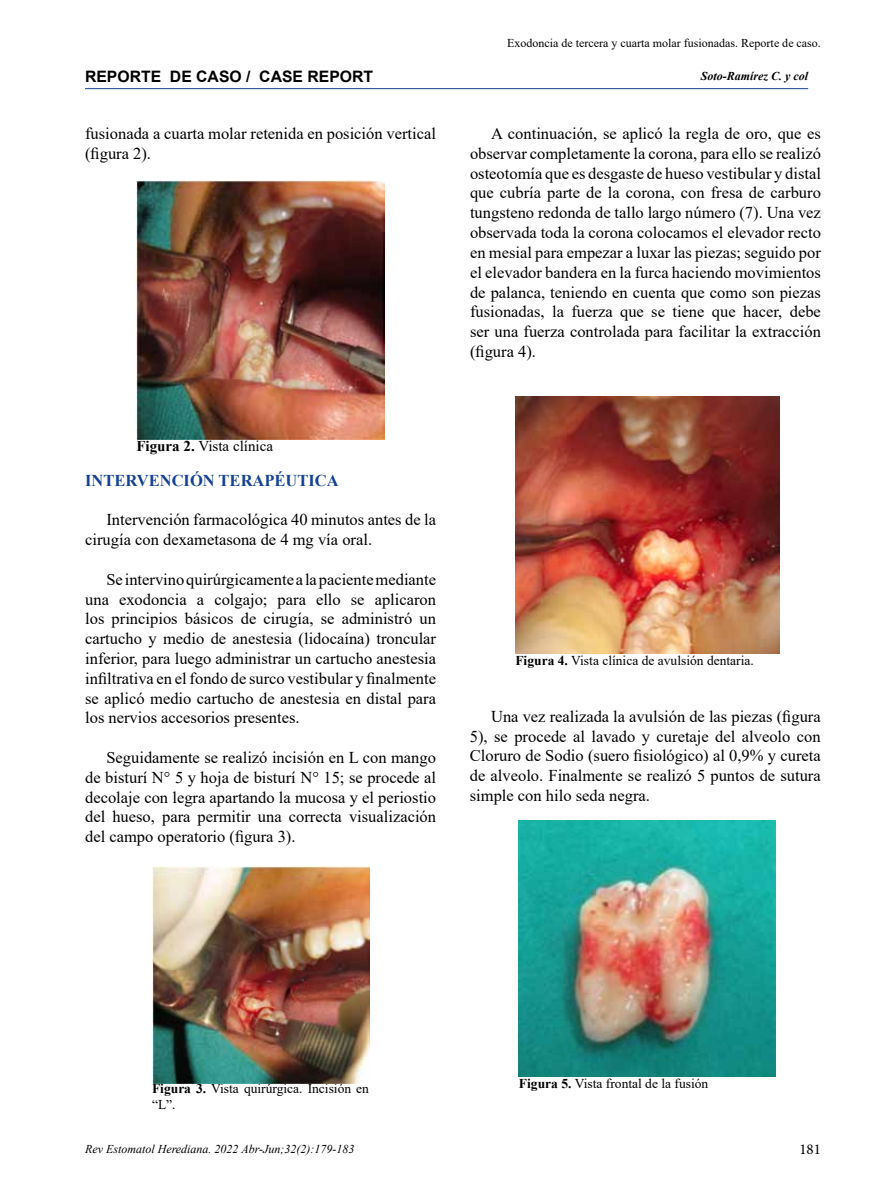
<style>
.page{position:relative;width:872px;height:1191px;background:#fff}
.page>*{position:absolute;margin:0;border:0;box-sizing:border-box;transform-origin:0 0}
.t1{font:16.5px/19.8px "Times New Roman";color:#000;text-align:justify}
.t2{font:700 16.5px "Times New Roman";color:#164194}
.t3{font:700 15.75px "Arial";color:#000}
.t4{font:15px "Times New Roman";color:#000}
.t5{font:15px "Minion Pro";color:#000}
.t6{font:13.5px/16.2px "Times New Roman";color:#000}
.t7{font:12px "Times New Roman";color:#000}
.t8{font:italic 12px "Times New Roman";color:#000}
.t9{font:italic 700 12px "Times New Roman";color:#000}
.s1{font-weight:700}
</style>
<div class="page">
<hr style="left:85px;top:88px;width:723px;height:1px;background:#164194">
<img style="left:136px;top:181px;width:248px;height:258px">
<img style="left:152px;top:866px;width:217px;height:217px">
<img style="left:515px;top:396px;width:264px;height:257px">
<img style="left:519px;top:820px;width:256px;height:257px">
<p class="t7" style="left:507px;top:34px;width:315px">Exodoncia de tercera y cuarta molar fusionadas. Reporte de caso.</p>
<p class="t3" style="left:85px;top:66px;width:289px">REPORTE DE CASO / CASE REPORT</p>
<p class="t9" style="left:701px;top:67px;width:109px">Soto-Ramírez C. y col</p>
<p class="t1" style="left:85px;top:123px;width:352px">fusionada a cuarta molar retenida en posición vertical (figura 2).</p>
<p class="t1" style="left:470px;top:123px;width:352px;text-indent:21px">A continuación, se aplicó la regla de oro, que es observar completamente la corona, para ello se realizó osteotomía que es desgaste de hueso vestibular y distal que cubría parte de la corona, con fresa de carburo tungsteno redonda de tallo largo número (7). Una vez observada toda la corona colocamos el elevador recto en mesial para empezar a luxar las piezas; seguido por el elevador bandera en la furca haciendo movimientos de palanca, teniendo en cuenta que como son piezas fusionadas, la fuerza que se tiene que hacer, debe ser una fuerza controlada para facilitar la extracción (figura 4).</p>
<p class="t4" style="left:136px;top:435px;width:138px"><span class="s1">Figura 2.</span> Vista clínica</p>
<p class="t2" style="left:85px;top:468px;width:255px">INTERVENCIÓN TERAPÉUTICA</p>
<p class="t1" style="left:85px;top:509px;width:352px;text-indent:21px">Intervención farmacológica 40 minutos antes de la cirugía con dexametasona de 4 mg vía oral.</p>
<p class="t1" style="left:85px;top:569px;width:352px;text-indent:21px">Se intervino quirúrgicamente a la paciente mediante una exodoncia a colgajo; para ello se aplicaron los principios básicos de cirugía, se administró un cartucho y medio de anestesia (lidocaína) troncular inferior, para luego administrar un cartucho anestesia infiltrativa en el fondo de surco vestibular y finalmente se aplicó medio cartucho de anestesia en distal para los nervios accesorios presentes.</p>
<p class="t1" style="left:85px;top:747px;width:352px;text-indent:21px">Seguidamente se realizó incisión en L con mango de bisturí N° 5 y hoja de bisturí N° 15; se procede al decolaje con legra apartando la mucosa y el periostio del hueso, para permitir una correcta visualización del campo operatorio (figura 3).</p>
<p class="t6" style="left:515px;top:652px;width:240px"><span class="s1">Figura 4.</span> Vista clínica de avulsión dentaria.</p>
<p class="t1" style="left:470px;top:706px;width:352px;text-indent:21px">Una vez realizada la avulsión de las piezas (figura 5), se procede al lavado y curetaje del alveolo con Cloruro de Sodio (suero fisiológico) al 0,9% y cureta de alveolo. Finalmente se realizó 5 puntos de sutura simple con hilo seda negra.</p>
<p class="t6" style="left:152px;top:1079px;width:218px"><span class="s1">Figura 3.</span> Vista quirúrgica. Incisión en “L”.</p>
<p class="t6" style="left:519px;top:1074px;width:191px"><span class="s1">Figura 5.</span> Vista frontal de la fusión</p>
<p class="t8" style="left:85px;top:1141px;width:271px">Rev Estomatol Herediana. 2022 Abr-Jun;32(2):179-183</p>
<p class="t5" style="left:799px;top:1139px;width:23px">181</p>
</div>
